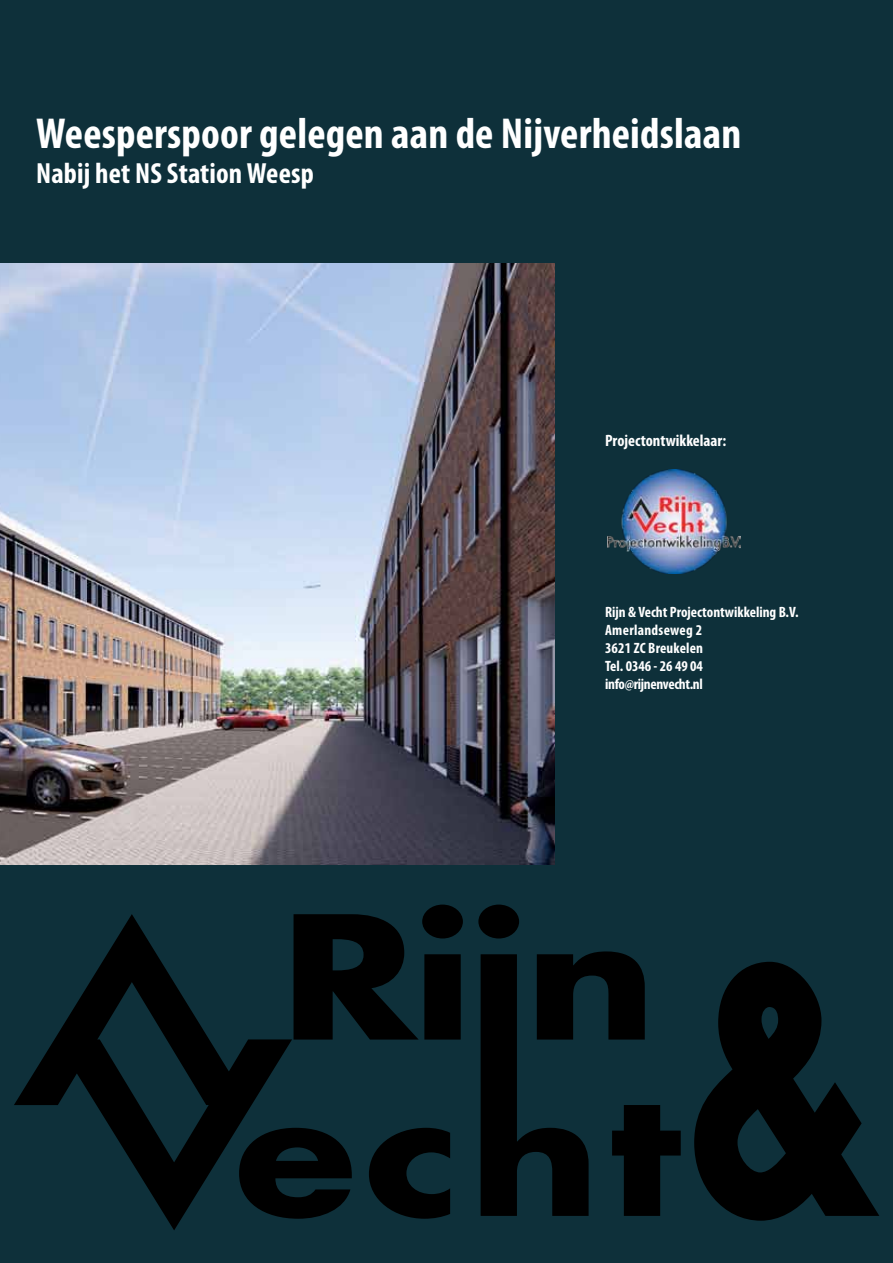
<style>
.page{position:relative;width:893px;height:1263px;background:#0e303a}
.page>*{position:absolute;margin:0;border:0;box-sizing:border-box;transform-origin:0 0}
.t1{font:700 condensed 43.5px "Myriad Pro";letter-spacing:.005em;color:#fff}
.t2{font:700 condensed 29.25px "Myriad Pro";letter-spacing:.005em;color:#fff}
.t3{font:700 condensed 16.5px "Myriad Pro";color:#fff}
.t4{font:700 condensed 15px/18px "Myriad Pro";color:#fff}
</style>
<div class="page">
<img style="left:0;top:264px;width:554px;height:601px">
<svg style="left:694px;top:962px;width:185px;height:259px;fill:#000"></svg>
<div style="left:478px;top:904px;width:41px;height:34px;background:#000;border-radius:50%"></div>
<svg style="left:481px;top:951px;width:200px;height:265px"></svg>
<svg style="left:14px;top:904px;width:449px;height:326px"></svg>
<img style="left:608px;top:470px;width:132px;height:103px">
<h1 class="t1" style="left:36px;top:106px;width:707px">Weesperspoor gelegen aan de Nijverheidslaan</h1>
<h2 class="t2" style="left:36px;top:155px;width:279px">Nabij het NS Station Weesp</h2>
<p class="t3" style="left:605px;top:430px;width:123px">Projectontwikkelaar:</p>
<p class="t4" style="left:605px;top:603px;width:195px">Rijn &amp; Vecht Projectontwikkeling B.V.<br>Amerlandseweg 2<br>3621 ZC Breukelen<br>Tel. 0346 - 26 49 04 info@rijnenvecht.nl</p>
</div>
